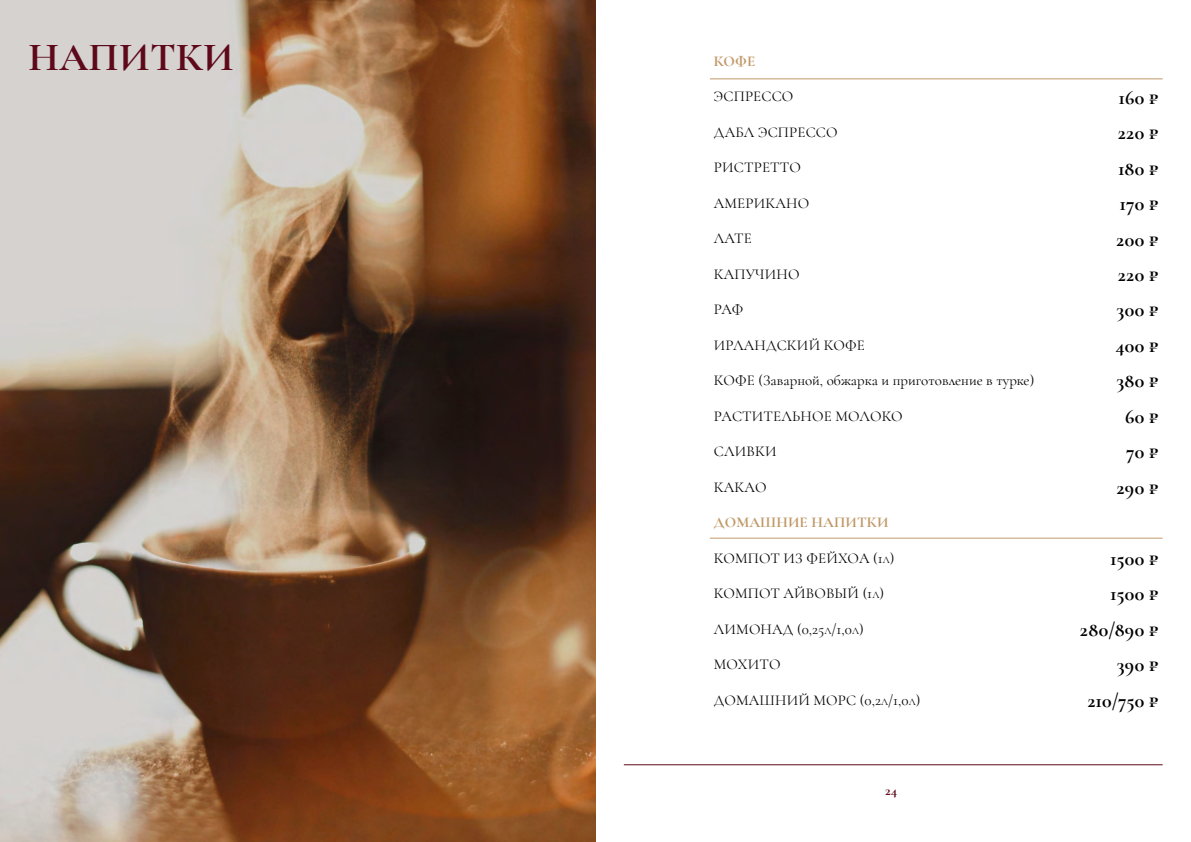
<style>
.page{position:relative;width:1191px;height:842px;background:#fff}
.page>*{position:absolute;margin:0;border:0;box-sizing:border-box;transform-origin:0 0}
.t1{font:700 40px "Cormorant Garamond";letter-spacing:.01em;color:#5e091a}
.t2{font:700 20px "Cormorant Garamond";letter-spacing:.02em;color:#000}
.t3{font:15px "Cormorant Garamond";letter-spacing:.01em;color:#000}
.t4{font:700 15px "Cormorant Garamond";letter-spacing:.01em;color:#c19868}
.t5{font:700 14px "Cormorant Garamond";color:#5e091a}
.s1{font-size:10px}
</style>
<div class="page">
<img style="left:0;top:0;width:595px;height:842px">
<hr style="left:624px;top:764px;width:538px;height:1px;background:#5e091a">
<hr style="left:710px;top:78px;width:452px;height:1px;background:#c19868">
<hr style="left:710px;top:538px;width:452px;height:1px;background:#c19868">
<h1 class="t1" style="left:29px;top:33px;width:207px">НАПИТКИ</h1>
<p class="t4" style="left:714px;top:52px;width:43px">КОФЕ</p>
<p class="t3" style="left:714px;top:87px;width:81px">ЭСПРЕССО</p>
<h2 class="t2" style="left:1118px;top:85px;width:42px">160 ₽</h2>
<p class="t3" style="left:714px;top:123px;width:125px">ДАБЛ ЭСПРЕССО</p>
<h2 class="t2" style="left:1117px;top:120px;width:42px">220 ₽</h2>
<p class="t3" style="left:714px;top:158px;width:88px">РИСТРЕТТО</p>
<h2 class="t2" style="left:1118px;top:156px;width:42px">180 ₽</h2>
<p class="t3" style="left:714px;top:194px;width:97px">АМЕРИКАНО</p>
<h2 class="t2" style="left:1119px;top:191px;width:41px">170 ₽</h2>
<p class="t3" style="left:714px;top:229px;width:40px">ЛАТЕ</p>
<h2 class="t2" style="left:1116px;top:227px;width:44px">200 ₽</h2>
<p class="t3" style="left:714px;top:265px;width:87px">КАПУЧИНО</p>
<h2 class="t2" style="left:1117px;top:262px;width:42px">220 ₽</h2>
<p class="t3" style="left:714px;top:300px;width:31px">РАФ</p>
<h2 class="t2" style="left:1116px;top:298px;width:44px">300 ₽</h2>
<p class="t3" style="left:714px;top:336px;width:152px">ИРЛАНДСКИЙ КОФЕ</p>
<h2 class="t2" style="left:1115px;top:333px;width:45px">400 ₽</h2>
<p class="t3" style="left:714px;top:371px;width:322px">КОФЕ (Заварной, обжарка и приготовление в турке)</p>
<h2 class="t2" style="left:1116px;top:369px;width:44px">380 ₽</h2>
<p class="t3" style="left:714px;top:407px;width:190px">РАСТИТЕЛЬНОЕ МОЛОКО</p>
<h2 class="t2" style="left:1125px;top:404px;width:35px">60 ₽</h2>
<p class="t3" style="left:714px;top:442px;width:64px">СЛИВКИ</p>
<h2 class="t2" style="left:1126px;top:440px;width:34px">70 ₽</h2>
<p class="t3" style="left:714px;top:478px;width:54px">КАКАО</p>
<h2 class="t2" style="left:1116px;top:475px;width:44px">290 ₽</h2>
<p class="t4" style="left:714px;top:513px;width:176px">ДОМАШНИЕ НАПИТКИ</p>
<p class="t3" style="left:714px;top:549px;width:182px">КОМПОТ ИЗ ФЕЙХОА (1<span class="s1">Л</span>)</p>
<h2 class="t2" style="left:1110px;top:546px;width:50px">1500 ₽</h2>
<p class="t3" style="left:714px;top:584px;width:172px">КОМПОТ АЙВОВЫЙ (1<span class="s1">Л</span>)</p>
<h2 class="t2" style="left:1110px;top:582px;width:50px">1500 ₽</h2>
<p class="t3" style="left:714px;top:620px;width:151px">ЛИМОНАД (0,25<span class="s1">Л</span>/1,0<span class="s1">Л</span>)</p>
<h2 class="t2" style="left:1080px;top:617px;width:80px">280/890 ₽</h2>
<p class="t3" style="left:714px;top:655px;width:68px">МОХИТО</p>
<h2 class="t2" style="left:1116px;top:653px;width:43px">390 ₽</h2>
<p class="t3" style="left:714px;top:691px;width:208px">ДОМАШНИЙ МОРС (0,2<span class="s1">Л</span>/1,0<span class="s1">Л</span>)</p>
<h2 class="t2" style="left:1087px;top:688px;width:73px">210/750 ₽</h2>
<p class="t5" style="left:885px;top:782px;width:14px">24</p>
</div>
